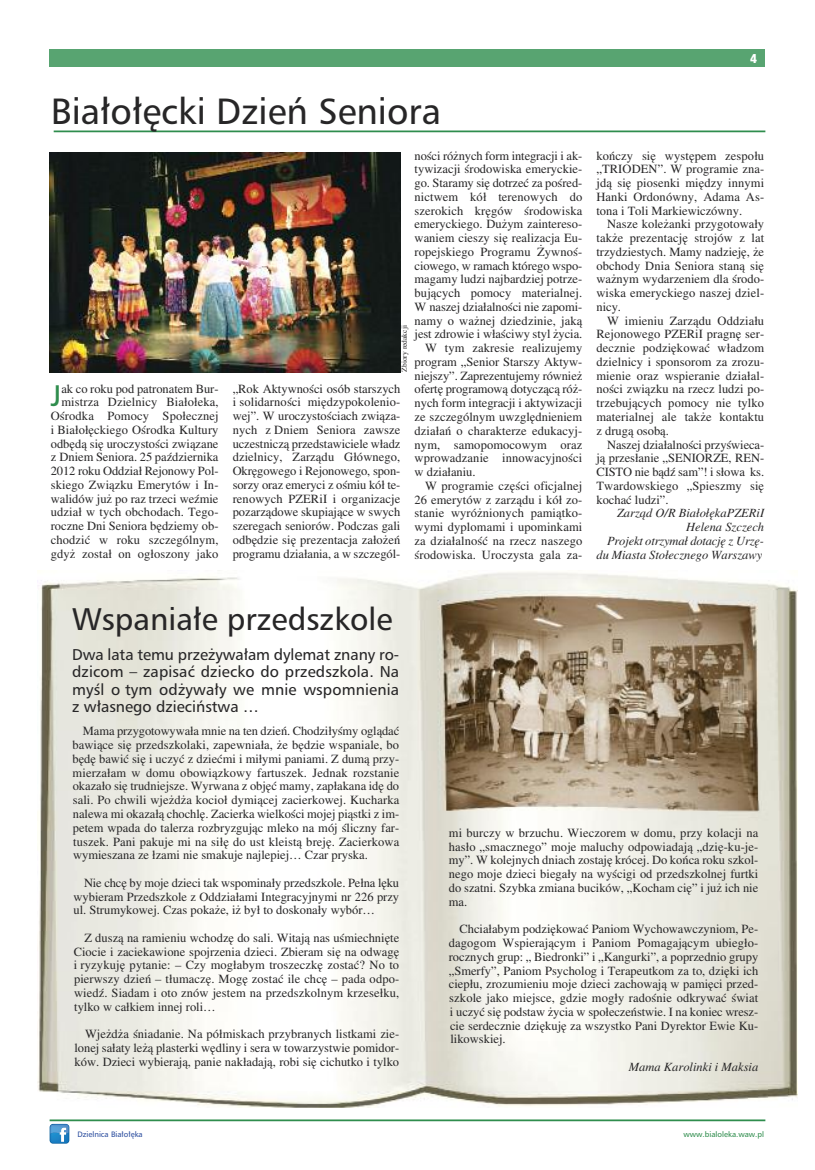
<style>
.page{position:relative;width:815px;height:1170px;background:#fff}
.page>*{position:absolute;margin:0;border:0;box-sizing:border-box;transform-origin:0 0}
.t1{font:35px "Humnst 777 PL";color:#272627}
.t2{font:30px "Humnst 777 PL";color:#272627}
.t3{font:28.5px "Humnst 777 PL";color:#2f8d4d}
.t4{font:15px/17.5px "Humnst 777 PL";letter-spacing:.01em;color:#272627;text-align:justify}
.t5{font:12.5px/13.8px "Toronto";color:#272627;text-align:justify}
.t6{font:italic 12.5px/13.8px "Toronto";color:#272627;text-align:right}
.t7{font:12.5px "Humnst 777 X Blk Cn PL";color:#fff}
.t8{font:7.5px "Humnst 777 PL";color:#2f8d4d}
.t9{font:7.5px "Humnst 777 PL";color:#2d4f9f}
.t10{font:7.5px "Toronto";color:#272627}
</style>
<div class="page">
<img style="left:38px;top:572px;width:759px;height:535px">
<div style="left:50px;top:50px;width:715px;height:17px;background:#58a471"></div>
<hr style="left:50px;top:1119px;width:715px;height:2px;background:#2f8d4d">
<svg style="left:50px;top:1126px;width:20px;height:18px"></svg>
<svg style="left:50px;top:1123px;width:19px;height:20px"></svg>
<img style="left:50px;top:1133px;width:19px;height:9px">
<img style="left:50px;top:1124px;width:19px;height:9px">
<svg style="left:60px;top:1127px;width:6px;height:14px"></svg>
<hr style="left:54px;top:130px;width:711px;height:2px;background:#2f8d4d">
<img style="left:50px;top:152px;width:350px;height:221px">
<p class="t7" style="left:750px;top:51px;width:8px">4</p>
<h1 class="t1" style="left:51px;top:92px;width:392px">Białołęcki Dzień Seniora</h1>
<p class="t5" style="left:415px;top:148px;width:169px">ności różnych form integracji i ak-</p>
<p class="t5" style="left:415px;top:162px;width:169px">tywizacji środowiska emeryckie-</p>
<p class="t5" style="left:415px;top:176px;width:169px">go. Staramy się dotrzeć za pośred-</p>
<p class="t5" style="left:415px;top:190px;width:169px">nictwem kół terenowych do</p>
<p class="t5" style="left:415px;top:203px;width:169px">szerokich kręgów środowiska</p>
<p class="t5" style="left:415px;top:217px;width:169px">emeryckiego. Dużym zaintereso-</p>
<p class="t5" style="left:415px;top:231px;width:169px">waniem cieszy się realizacja Eu-</p>
<p class="t5" style="left:415px;top:245px;width:169px">ropejskiego Programu Żywnoś-</p>
<p class="t5" style="left:415px;top:258px;width:169px">ciowego, w ramach którego wspo-</p>
<p class="t5" style="left:415px;top:272px;width:169px">magamy ludzi najbardziej potrze-</p>
<p class="t5" style="left:415px;top:286px;width:169px">bujących pomocy materialnej.</p>
<p class="t5" style="left:415px;top:300px;width:169px">W naszej działalności nie zapomi-</p>
<p class="t5" style="left:415px;top:313px;width:169px">namy o ważnej dziedzinie, jaką</p>
<p class="t5" style="left:415px;top:327px;width:169px">jest zdrowie i właściwy styl życia.</p>
<p class="t5" style="left:425px;top:341px;width:159px">W tym zakresie realizujemy</p>
<p class="t5" style="left:415px;top:355px;width:169px">program „Senior Starszy Aktyw-</p>
<p class="t5" style="left:415px;top:368px;width:169px">niejszy”. Zaprezentujemy również</p>
<p class="t5" style="left:415px;top:382px;width:169px">ofertę programową dotyczącą róż-</p>
<p class="t5" style="left:415px;top:396px;width:169px">nych form integracji i aktywizacji</p>
<p class="t5" style="left:415px;top:410px;width:169px">ze szczególnym uwzględnieniem</p>
<p class="t5" style="left:415px;top:423px;width:169px">działań o charakterze edukacyj-</p>
<p class="t5" style="left:415px;top:437px;width:169px">nym, samopomocowym oraz</p>
<p class="t5" style="left:415px;top:451px;width:169px">wprowadzanie innowacyjności</p>
<p class="t5" style="left:415px;top:465px;width:63px">w działaniu.</p>
<p class="t5" style="left:425px;top:478px;width:159px">W programie części oficjalnej</p>
<p class="t5" style="left:415px;top:492px;width:169px">26 emerytów z zarządu i kół zo-</p>
<p class="t5" style="left:415px;top:506px;width:169px">stanie wyróżnionych pamiątko-</p>
<p class="t5" style="left:415px;top:520px;width:169px">wymi dyplomami i upominkami</p>
<p class="t5" style="left:415px;top:533px;width:169px">za działalność na rzecz naszego</p>
<p class="t5" style="left:415px;top:547px;width:169px">środowiska. Uroczysta gala za-</p>
<p class="t10" style="left:400px;top:372px;width:48px;rotate:-90deg">Zbiory redakcji</p>
<p class="t5" style="left:51px;top:381px;width:169px;text-align:right">ak co roku pod patronatem Bur&shy;mistrza Dzielnicy Białołeka,<br>Ośrodka Pomocy Społecznej i Białołęckiego Ośrodka Kultury odbędą się uroczystości związane z Dniem Seniora. 25 października<br>2012 roku Oddział Rejonowy Pol&shy;skiego Związku Emerytów i In&shy;walidów już po raz trzeci weźmie udział w tych obchodach. Tego&shy;roczne Dni Seniora będziemy ob&shy;chodzić w roku szczególnym, gdyż został on ogłoszony jako</p>
<p class="t5" style="left:233px;top:381px;width:169px">„Rok Aktywności osób starszych i solidarności międzypokolenio&shy;wej”. W uroczystościach związa&shy;nych z Dniem Seniora zawsze uczestniczą przedstawiciele władz dzielnicy, Zarządu Głównego, Okręgowego i Rejonowego, spon&shy;sorzy oraz emeryci z ośmiu kół te&shy;renowych PZERiI i organizacje pozarządowe skupiające w swych szeregach seniorów. Podczas gali odbędzie się prezentacja założeń programu działania, a w szczegól-</p>
<h3 class="t3" style="left:51px;top:380px;width:12px">J</h3>
<p class="t5" style="left:596px;top:148px;width:169px">kończy się występem zespołu „TRIODEN”. W programie zna&shy;jdą się piosenki między innymi Hanki Ordonówny, Adama As&shy;tona i Toli Markiewiczówny.</p>
<p class="t5" style="left:596px;top:217px;width:169px;text-indent:11px">Nasze koleżanki przygotowały także prezentację strojów z lat trzydziestych. Mamy nadzieję, że obchody Dnia Seniora staną się ważnym wydarzeniem dla środo&shy;wiska emeryckiego naszej dziel&shy;nicy.</p>
<p class="t5" style="left:596px;top:313px;width:169px;text-indent:11px">W imieniu Zarządu Oddziału Rejonowego PZERiI pragnę ser&shy;decznie podziękować władzom dzielnicy i sponsorom za zrozu&shy;mienie oraz wspieranie działal&shy;ności związku na rzecz ludzi po&shy;trzebujących pomocy nie tylko materialnej ale także kontaktu z drugą osobą.</p>
<p class="t5" style="left:596px;top:437px;width:169px;text-indent:11px">Naszej działalności przyświeca&shy;ją przesłanie „SENIORZE, REN-CISTO nie bądź sam”! i słowa ks.<br>Twardowskiego „Spieszmy się kochać ludzi”.</p>
<p class="t6" style="left:596px;top:506px;width:169px">Zarząd O/R BiałołękaPZERiI<br>Helena Szczech<br>Projekt otrzymał dotację z Urzę&shy;du Miasta Stołecznego Warszawy</p>
<h2 class="t2" style="left:72px;top:602px;width:322px">Wspaniałe przedszkole</h2>
<p class="t4" style="left:72px;top:645px;width:329px">Dwa lata temu przeżywałam dylemat znany ro&shy;dzicom – zapisać dziecko do przedszkola. Na myśl o tym odżywały we mnie wspomnienia z własnego dzieciństwa …</p>
<p class="t5" style="left:72px;top:724px;width:328px;text-indent:11px">Mama przygotowywała mnie na ten dzień. Chodziłyśmy oglądać bawiące się przedszkolaki, zapewniała, że będzie wspaniale, bo będę bawić się i uczyć z dziećmi i miłymi paniami. Z dumą przy&shy;mierzałam w domu obowiązkowy fartuszek. Jednak rozstanie okazało się trudniejsze. Wyrwana z objęć mamy, zapłakana idę do sali. Po chwili wjeżdża kocioł dymiącej zacierkowej. Kucharka nalewa mi okazałą chochlę. Zacierka wielkości mojej piąstki z im&shy;petem wpada do talerza rozbryzgując mleko na mój śliczny far&shy;tuszek. Pani pakuje mi na siłę do ust kleistą breję. Zacierkowa wymieszana ze łzami nie smakuje najlepiej… Czar pryska.</p>
<p class="t5" style="left:73px;top:875px;width:327px;text-indent:11px">Nie chcę by moje dzieci tak wspominały przedszkole. Pełna lęku wybieram Przedszkole z Oddziałami Integracyjnymi nr 226 przy ul. Strumykowej. Czas pokaże, iż był to doskonały wybór…</p>
<p class="t5" style="left:74px;top:930px;width:327px;text-indent:11px">Z duszą na ramieniu wchodzę do sali. Witają nas uśmiechnięte Ciocie i zaciekawione spojrzenia dzieci. Zbieram się na odwagę i ryzykuję pytanie: – Czy mogłabym troszeczkę zostać? No to pierwszy dzień – tłumaczę. Mogę zostać ile chcę – pada odpo&shy;wiedź. Siadam i oto znów jestem na przedszkolnym krzesełku, tylko w całkiem innej roli…</p>
<p class="t5" style="left:75px;top:1026px;width:326px;text-indent:11px">Wjeżdża śniadanie. Na półmiskach przybranych listkami zie&shy;lonej sałaty leżą plasterki wędliny i sera w towarzystwie pomidor&shy;ków. Dzieci wybierają, panie nakładają, robi się cichutko i tylko</p>
<p class="t5" style="left:449px;top:825px;width:311px">mi burczy w brzuchu. Wieczorem w domu, przy kolacji na hasło „smacznego” moje maluchy odpowiadają „dzię-ku-je&shy;my”. W kolejnych dniach zostaję krócej. Do końca roku szkol&shy;nego moje dzieci biegały na wyścigi od przedszkolnej furtki do szatni. Szybka zmiana bucików, „Kocham cię” i już ich nie ma.</p>
<p class="t5" style="left:449px;top:922px;width:311px;text-indent:11px">Chciałabym podziękować Paniom Wychowawczyniom, Pe&shy;dagogom Wspierającym i Paniom Pomagającym ubiegło&shy;rocznych grup: „ Biedronki” i „Kangurki”, a poprzednio grupy „Smerfy”, Paniom Psycholog i Terapeutkom za to, dzięki ich ciepłu, zrozumieniu moje dzieci zachowają w pamięci przed&shy;szkole jako miejsce, gdzie mogły radośnie odkrywać świat i uczyć się podstaw życia w społeczeństwie. I na koniec wresz&shy;cie serdecznie dziękuję za wszystko Pani Dyrektor Ewie Ku&shy;likowskiej.</p>
<p class="t6" style="left:629px;top:1059px;width:131px">Mama Karolinki i Maksia</p>
<p class="t9" style="left:77px;top:1129px;width:67px">Dzielnica Białołęka</p>
<p class="t8" style="left:683px;top:1129px;width:82px">www.bialoleka.waw.pl</p>
</div>
